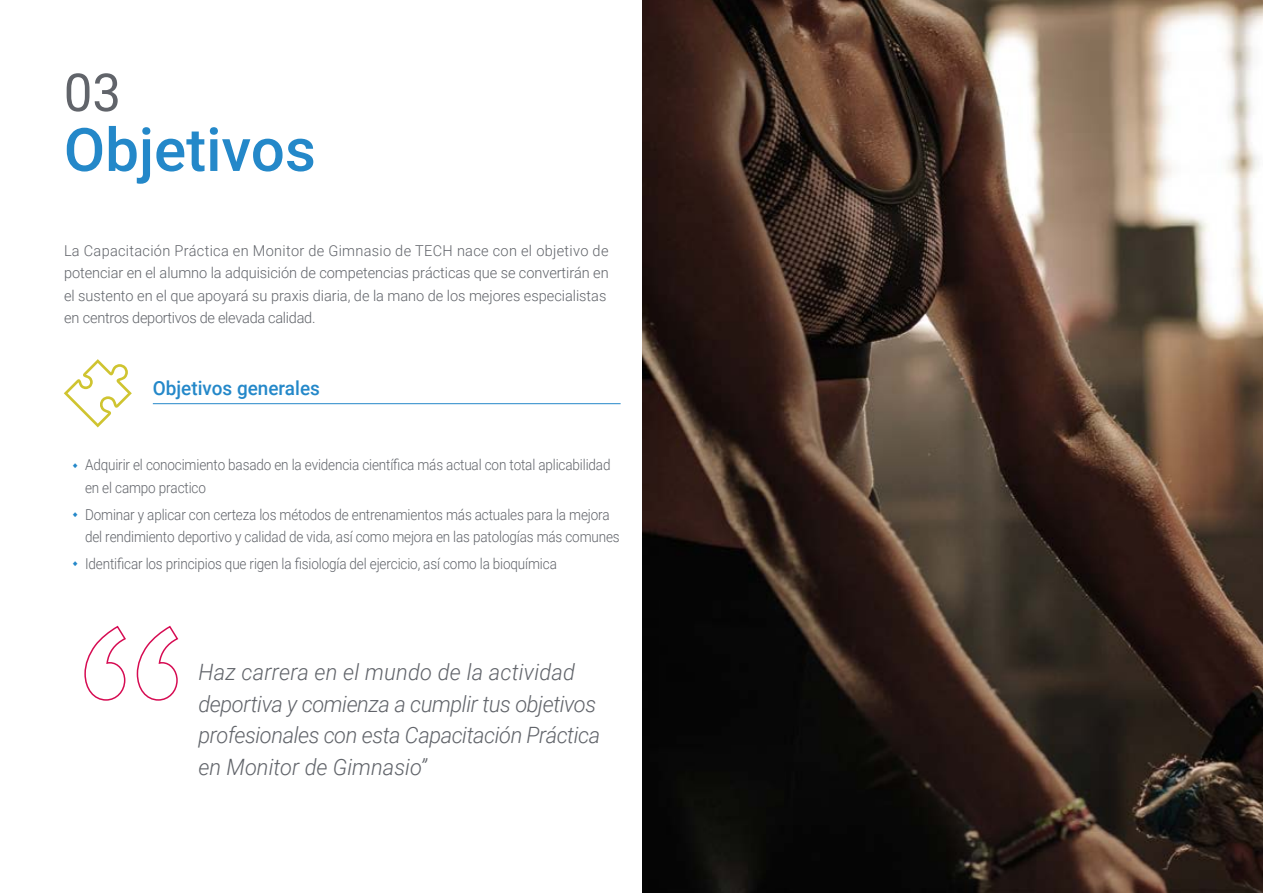
<style>
.page{position:relative;width:1263px;height:893px;background:#fff}
.page>*{position:absolute;margin:0;border:0;box-sizing:border-box;transform-origin:0 0}
.t1{font:500 60px "Roboto";color:#2488c9}
.t2{font:52.5px "Roboto";color:#61646a}
.t3{font:italic 300 22.5px/31.5px "Roboto";letter-spacing:-.02em;color:#61646a}
.t4{font:500 19.5px "Roboto";color:#2488c9}
.t5{font:300 15px/22.5px "Roboto";letter-spacing:-.01em;color:#61646a;scale:.9 1}
.t6{font:300 15px/22.5px "Roboto";letter-spacing:-.01em;color:#61646a}
</style>
<div class="page">
<img style="left:642px;top:0;width:621px;height:893px">
<hr style="left:153px;top:403px;width:468px;height:1px;background:#2488c9">
<svg style="left:64px;top:359px;width:68px;height:68px"></svg>
<svg style="left:84px;top:625px;width:95px;height:76px"></svg>
<h2 class="t2" style="left:64px;top:56px;width:59px">03</h2>
<h1 class="t1" style="left:64px;top:108px;width:254px">Objetivos</h1>
<p class="t6" style="left:64px;top:239px;width:546px">La Capacitación Práctica en Monitor de Gimnasio de TECH nace con el objetivo de potenciar en el alumno la adquisición de competencias prácticas que se convertirán en el sustento en el que apoyará su praxis diaria, de la mano de los mejores especialistas en centros deportivos de elevada calidad.</p>
<h3 class="t4" style="left:153px;top:375px;width:169px">Objetivos generales</h3>
<p class="t5" style="left:85px;top:453px;width:585px">Adquirir el conocimiento basado en la evidencia científica más actual con total aplicabilidad en el campo practico</p>
<p class="t5" style="left:85px;top:503px;width:596px">Dominar y aplicar con certeza los métodos de entrenamientos más actuales para la mejora del rendimiento deportivo y calidad de vida, así como mejora en las patologías más comunes</p>
<p class="t5" style="left:85px;top:552px;width:526px">Identificar los principios que rigen la fisiología del ejercicio, así como la bioquímica</p>
<h3 class="t3" style="left:199px;top:656px;width:403px">Haz carrera en el mundo de la actividad deportiva y comienza a cumplir tus objetivos profesionales con esta Capacitación Práctica en Monitor de Gimnasio”</h3>
</div>
